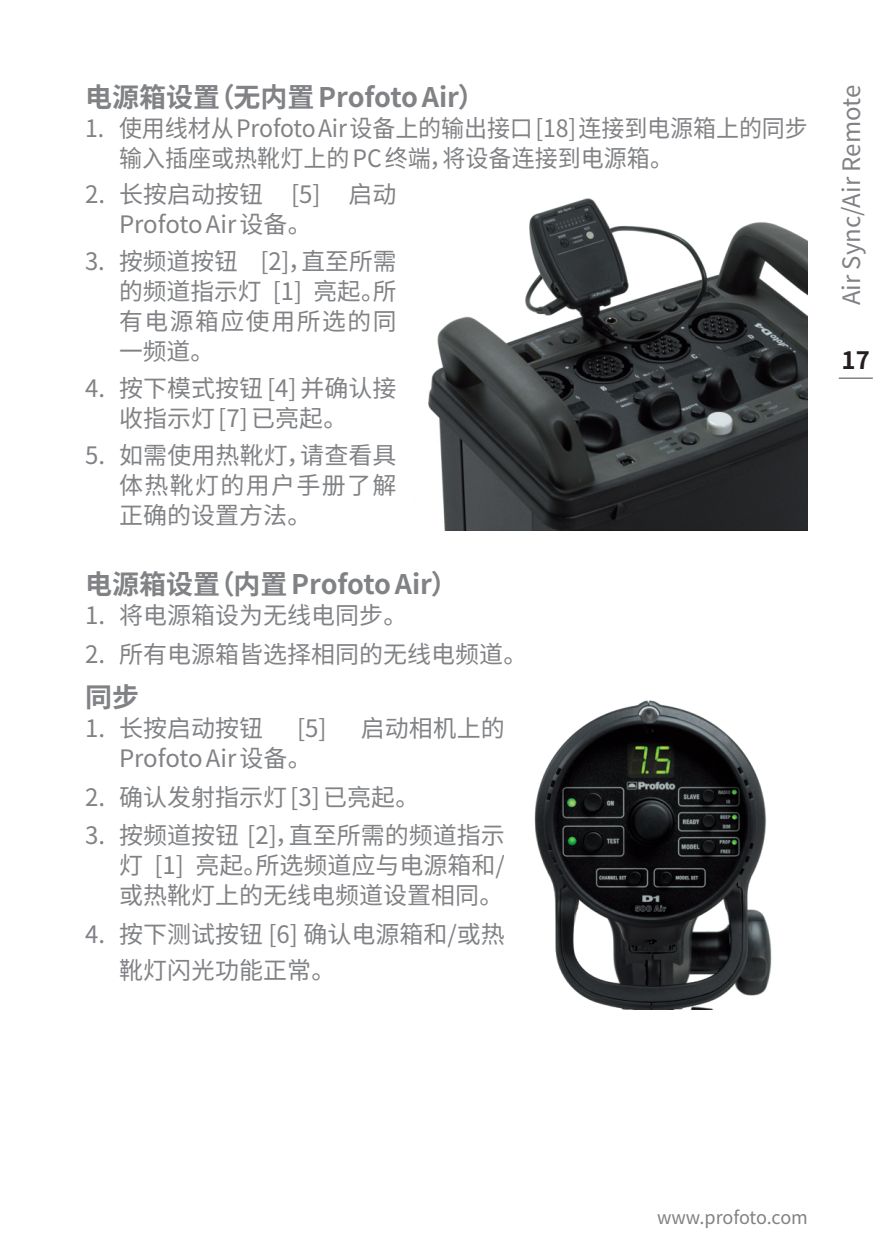
<style>
.page{position:relative;width:893px;height:1259px;background:#fff}
.page>*{position:absolute;margin:0;border:0;box-sizing:border-box;transform-origin:0 0}
.t1{font:700 27px "Noto Sans CJ Ksc";color:#808285}
.t2{font:24px/30px "Noto Sans CJ Ksc";color:#808285}
.t3{font:24px/30px "Noto Sans CJ Ksc";color:#808285;scale:.96 1}
.t4{font:700 24px "Noto Sans CJ Ksc";color:#231f20}
.t5{font:18px "Noto Sans CJ Ksc";letter-spacing:-.005em;color:#808285}
</style>
<div class="page">
<hr style="left:839px;top:377px;width:34px;height:2px;background:#808285">
<img style="left:428px;top:198px;width:380px;height:332px">
<img style="left:534px;top:700px;width:238px;height:309px">
<p class="t1" style="left:85px;top:81px;width:401px">电源箱设置（无内置 Profoto Air）</p>
<p class="t3" style="left:119px;top:113px;width:719px;text-indent:-34px">1. 使用线材从 Profoto Air 设备上的输出接口 [18] 连接到电源箱上的同步输入插座或热靴灯上的 PC 终端，将设备连接到电源箱。</p>
<p class="t2" style="left:119px;top:180px;width:279px;text-indent:-34px">2. 长按启动按钮 [5] 启动<br>Profoto Air 设备。</p>
<p class="t2" style="left:119px;top:247px;width:279px;text-align:justify;text-indent:-34px">3. 按频道按钮 [2]，直至所需的频道指示灯 [1] 亮起。所有电源箱应使用所选的同一频道。</p>
<p class="t2" style="left:119px;top:374px;width:279px;text-indent:-34px">4. 按下模式按钮 [4] 并确认接收指示灯 [7] 已亮起。</p>
<p class="t2" style="left:119px;top:441px;width:279px;text-align:justify;text-indent:-34px">5. 如需使用热靴灯，请查看具体热靴灯的用户手册了解正确的设置方法。</p>
<p class="t1" style="left:85px;top:569px;width:374px">电源箱设置（内置 Profoto Air）</p>
<p class="t2" style="left:85px;top:601px;width:324px">1. 将电源箱设为无线电同步。</p>
<p class="t2" style="left:85px;top:639px;width:444px">2. 所有电源箱皆选择相同的无线电频道。</p>
<p class="t1" style="left:85px;top:682px;width:55px">同步</p>
<p class="t2" style="left:85px;top:714px;width:180px">1. 长按启动按钮</p>
<p class="t2" style="left:297px;top:714px;width:31px">[5]</p>
<p class="t2" style="left:361px;top:714px;width:145px">启动相机上的</p>
<p class="t2" style="left:119px;top:744px;width:194px">Profoto Air 设备。</p>
<p class="t2" style="left:85px;top:782px;width:336px">2. 确认发射指示灯 [3] 已亮起。</p>
<p class="t2" style="left:119px;top:821px;width:387px;text-align:justify;text-indent:-34px">3. 按频道按钮 [2]，直至所需的频道指示灯 [1] 亮起。所选频道应与电源箱和/或热靴灯上的无线电频道设置相同。</p>
<p class="t2" style="left:119px;top:916px;width:387px;line-height:36px;text-indent:-34px">4. 按下测试按钮 [6] 确认电源箱和/或热靴灯闪光功能正常。</p>
<p class="t2" style="left:837px;top:305px;width:222px;rotate:-90deg">Air Sync/Air Remote</p>
<p class="t4" style="left:842px;top:346px;width:30px">17</p>
<p class="t5" style="left:657px;top:1206px;width:152px">www.profoto.com</p>
</div>
